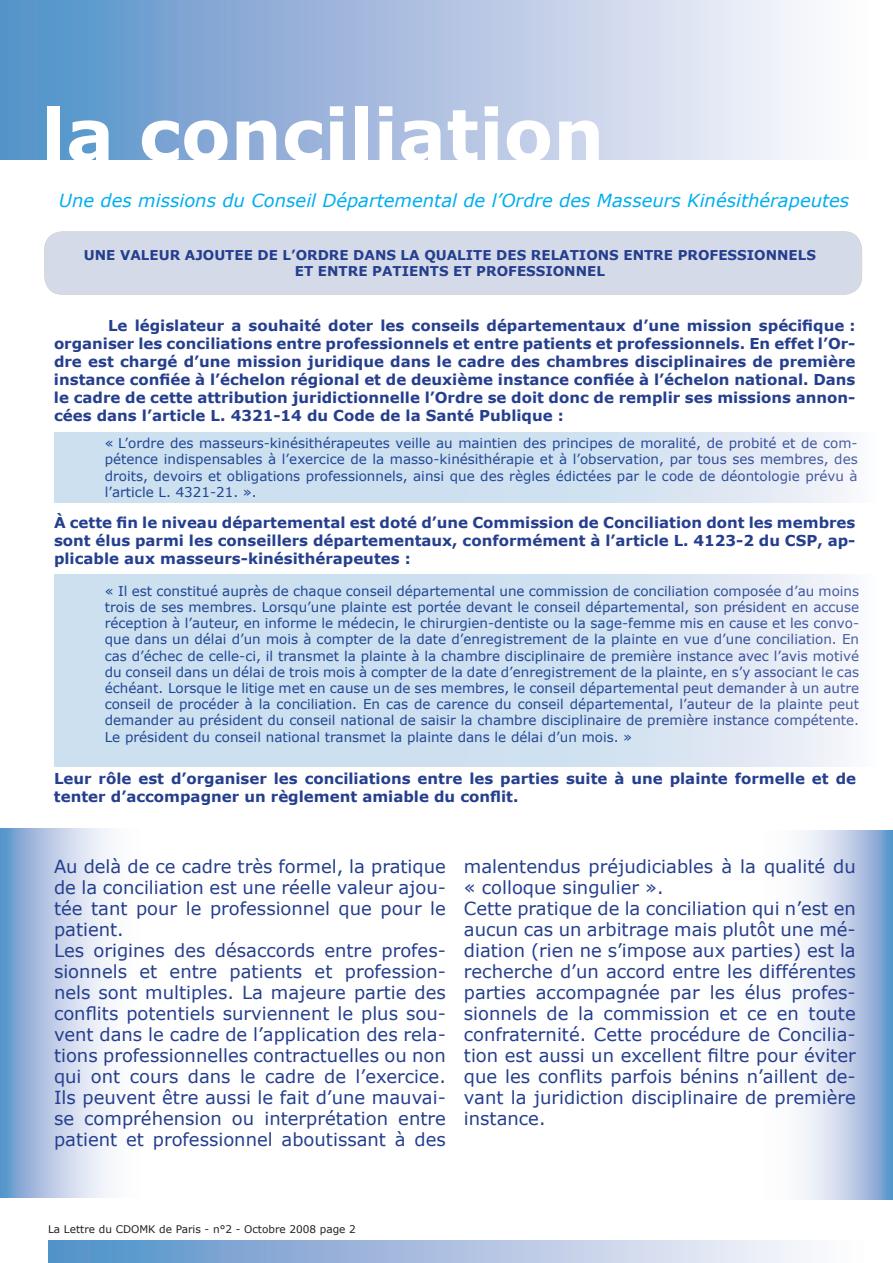
<style>
.page{position:relative;width:893px;height:1263px;background:#fff}
.page>*{position:absolute;margin:0;border:0;box-sizing:border-box;transform-origin:0 0}
.t1{font:700 72px "Verdana";color:#fff}
.t2{font:18px/21px "Verdana";color:#253f8e}
.t3{font:italic 18px "Verdana";color:#00aeef}
.t4{font:700 15px/18px "Verdana";color:#253f8e;text-align:justify}
.t5{font:13.5px/16.2px "Verdana";color:#253f8e;text-align:justify}
.t6{font:700 13.5px/16.2px "Verdana";color:#253f8e;text-align:center}
.t7{font:10.5px "Verdana";color:#231f20}
</style>
<div class="page">
<svg style="left:800px;top:830px;width:93px;height:369px;background:#bccde7"></svg>
<svg style="left:0;top:828px;width:110px;height:369px;background:#b0c6e3"></svg>
<div style="left:0;top:0;width:891px;height:160px;background:linear-gradient(to right,#568dc7,#fffeff)"></div>
<div style="left:49px;top:1240px;width:828px;height:23px;background:linear-gradient(to right,#558dc7,#fffdff)"></div>
<svg style="left:54px;top:433px;width:791px;height:69px;background:#d3e2f0"></svg>
<svg style="left:54px;top:574px;width:791px;height:192px;background:#d3e2f0"></svg>
<div style="left:45px;top:232px;width:817px;height:62px;background:#d5dae9;border-radius:18px"></div>
<div style="left:45px;top:232px;width:817px;height:62px;border:1px solid #231f20;border-radius:18px"></div>
<h1 class="t1" style="left:41px;top:89px;width:564px">la conciliation</h1>
<h2 class="t3" style="left:59px;top:189px;width:792px">Une des missions du Conseil Départemental de l’Ordre des Masseurs Kinésithérapeutes</h2>
<p class="t6" style="left:84px;top:247px;width:733px">UNE VALEUR AJOUTEE DE L’ORDRE DANS LA QUALITE DES RELATIONS ENTRE PROFESSIONNELS<br>ET ENTRE PATIENTS ET PROFESSIONNEL</p>
<p class="t4" style="left:54px;top:316px;width:803px;text-indent:54px">Le législateur a souhaité doter les conseils départementaux d’une mission spécifique : organiser les conciliations entre professionnels et entre patients et professionnels. En effet l’Or&shy;dre est chargé d’une mission juridique dans le cadre des chambres disciplinaires de première instance confiée à l’échelon régional et de deuxième instance confiée à l’échelon national. Dans le cadre de cette attribution juridictionnelle l’Ordre se doit donc de remplir ses missions annon&shy;cées dans l’article L. 4321-14 du Code de la Santé Publique :</p>
<p class="t5" style="left:105px;top:435px;width:754px">« L’ordre des masseurs-kinésithérapeutes veille au maintien des principes de moralité, de probité et de com&shy;pétence indispensables à l’exercice de la masso-kinésithérapie et à l’observation, par tous ses membres, des droits, devoirs et obligations professionnels, ainsi que des règles édictées par le code de déontologie prévu à l’article L. 4321-21 . ».</p>
<p class="t4" style="left:54px;top:512px;width:803px">À cette fin le niveau départemental est doté d’une Commission de Conciliation dont les membres sont élus parmi les conseillers départementaux, conformément à l’article L. 4123-2 du CSP, ap&shy;plicable aux masseurs-kinésithérapeutes :</p>
<p class="t5" style="left:105px;top:582px;width:756px">« Il est constitué auprès de chaque conseil départemental une commission de conciliation composée d’au moins trois de ses membres. Lorsqu’une plainte est portée devant le conseil départemental, son président en accuse réception à l’auteur, en informe le médecin, le chirurgien-dentiste ou la sage-femme mis en cause et les convo&shy;que dans un délai d’un mois à compter de la date d’enregistrement de la plainte en vue d’une conciliation. En cas d’échec de celle-ci, il transmet la plainte à la chambre disciplinaire de première instance avec l’avis motivé du conseil dans un délai de trois mois à compter de la date d’enregistrement de la plainte, en s’y associant le cas échéant. Lorsque le litige met en cause un de ses membres, le conseil départemental peut demander à un autre conseil de procéder à la conciliation. En cas de carence du conseil départemental, l’auteur de la plainte peut demander au président du conseil national de saisir la chambre disciplinaire de première instance compétente.<br>Le président du conseil national transmet la plainte dans le délai d’un mois. »</p>
<p class="t4" style="left:54px;top:769px;width:804px">Leur rôle est d’organiser les conciliations entre les parties suite à une plainte formelle et de tenter d’accompagner un règlement amiable du conflit.</p>
<p class="t2" style="left:54px;top:855px;width:393px">Au delà de ce cadre très formel, la pratique de la conciliation est une réelle valeur ajou&shy;tée tant pour le professionnel que pour le patient.<br>Les origines des désaccords entre profes&shy;sionnels et entre patients et profession&shy;nels sont multiples. La majeure partie des conflits potentiels surviennent le plus sou&shy;vent dans le cadre de l’application des rela&shy;tions professionnelles contractuelles ou non qui ont cours dans le cadre de l’exercice.<br>Ils peuvent être aussi le fait d’une mauvai&shy;se compréhension ou interprétation entre patient et professionnel aboutissant à des</p>
<p class="t2" style="left:464px;top:855px;width:393px">malentendus préjudiciables à la qualité du « colloque singulier ».<br>Cette pratique de la conciliation qui n’est en aucun cas un arbitrage mais plutôt une mé&shy;diation (rien ne s’impose aux parties) est la recherche d’un accord entre les différentes parties accompagnée par les élus profes&shy;sionnels de la commission et ce en toute confraternité. Cette procédure de Concilia&shy;tion est aussi un excellent filtre pour éviter que les conflits parfois bénins n’aillent de&shy;vant la juridiction disciplinaire de première instance.</p>
<p class="t7" style="left:48px;top:1222px;width:299px">La Lettre du CDOMK de Paris - n°2 - Octobre 2008 page</p>
</div>
